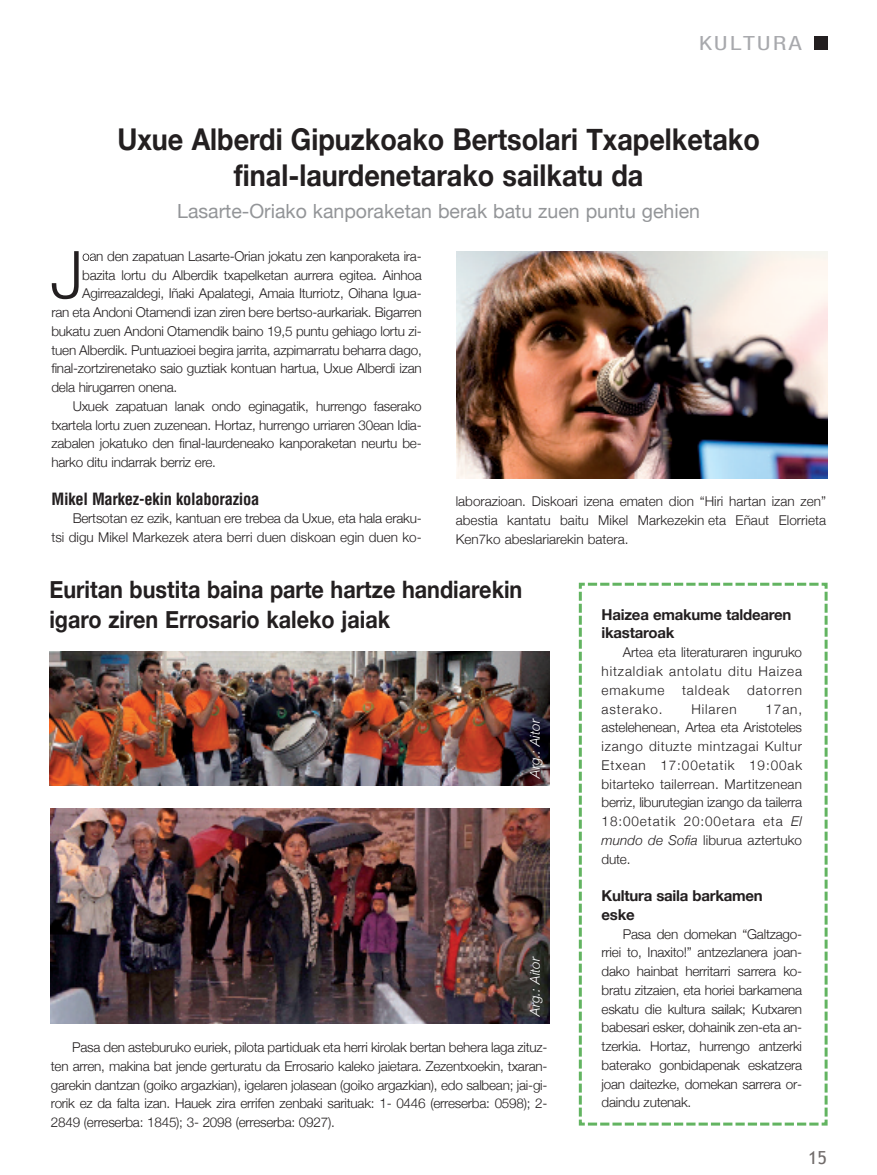
<style>
.page{position:relative;width:877px;height:1175px;background:#fff}
.page>*{position:absolute;margin:0;border:0;box-sizing:border-box;transform-origin:0 0}
.t1{font:300 66px "Helvetica Neue";color:#231f20}
.t2{font:700 30px/36px "Helvetica Neue";color:#231f20;text-align:center;scale:.9 1}
.t3{font:700 24px/30px "Helvetica Neue";color:#231f20;scale:.9 1}
.t4{font:21px "NH57";letter-spacing:.09em;color:#a8a9ad;scale:1.3 1}
.t5{font:19.5px "Helvetica Neue";color:#939598}
.t6{font:18px "Trebuchet MS";color:#716c6b}
.t7{font:700 condensed 16.5px "Helvetica";letter-spacing:-.015em;color:#231f20}
.t8{font:700 15px/18.8px "Helvetica Neue";letter-spacing:-.015em;color:#231f20}
.t9{font:300 13.5px/18.8px "Helvetica Neue";letter-spacing:-.015em;color:#231f20;text-align:justify}
.t10{font:300 13.5px "Helvetica Neue";letter-spacing:.065em;color:#231f20}
.t11{font:italic 300 13.5px "Helvetica Neue";letter-spacing:-.005em;color:#fff}
.s1{font-style:italic}
</style>
<div class="page">
<div style="left:815px;top:36px;width:13px;height:14px;background:#231f20"></div>
<svg style="left:578px;top:582px;width:250px;height:544px"></svg>
<img style="left:457px;top:251px;width:370px;height:227px">
<img style="left:51px;top:808px;width:498px;height:216px">
<img style="left:74px;top:251px;width:21px;height:15px">
<img style="left:49px;top:651px;width:500px;height:134px">
<h3 class="t4" style="left:699px;top:36px;width:80px">KULTURA</h3>
<h2 class="t2" style="left:117px;top:121px;width:715px">Uxue alberdi gipuzkoako Bertsolari Txapelketako final-laurdenetarako sailkatu da</h2>
<h3 class="t5" style="left:177px;top:199px;width:524px">Lasarte-Oriako kanporaketan berak batu zuen puntu gehien</h3>
<h1 class="t1" style="left:50px;top:234px;width:34px">J</h1>
<p class="t9" style="left:82px;top:246px;width:341px">oan den zapatuan Lasarte-Orian jokatu zen kanporaketa ira-</p>
<p class="t9" style="left:82px;top:265px;width:341px">bazita lortu du Alberdik txapelketan aurrera egitea. Ainhoa</p>
<p class="t9" style="left:82px;top:284px;width:341px">Agirreazaldegi, Iñaki Apalategi, Amaia Iturriotz, Oihana Igua-</p>
<p class="t9" style="left:51px;top:302px;width:372px">ran eta Andoni Otamendi izan ziren bere bertso-aurkariak. Bigarren</p>
<p class="t9" style="left:51px;top:321px;width:372px">bukatu zuen Andoni Otamendik baino 19,5 puntu gehiago lortu zi-</p>
<p class="t9" style="left:51px;top:340px;width:372px">tuen Alberdik. Puntuazioei begira jarrita, azpimarratu beharra dago,</p>
<p class="t9" style="left:51px;top:359px;width:372px">final-zortzirenetako saio guztiak kontuan hartua, Uxue Alberdi izan</p>
<p class="t9" style="left:51px;top:377px;width:127px">dela hirugarren onena.</p>
<p class="t9" style="left:73px;top:396px;width:351px">Uxuek zapatuan lanak ondo eginagatik, hurrengo faserako</p>
<p class="t9" style="left:51px;top:415px;width:372px">txartela lortu zuen zuzenean. Hortaz, hurrengo urriaren 30ean Idia-</p>
<p class="t9" style="left:51px;top:434px;width:372px">zabalen jokatuko den final-laurdeneako kanporaketan neurtu be-</p>
<p class="t9" style="left:51px;top:452px;width:166px">harko ditu indarrak berriz ere.</p>
<p class="t7" style="left:51px;top:489px;width:210px">Mikel Markez-ekin kolaborazioa</p>
<p class="t9" style="left:51px;top:509px;width:372px;text-align:right">Bertsotan ez ezik, kantuan ere trebea da Uxue, eta hala eraku-<br>tsi digu Mikel Markezek atera berri duen diskoan egin duen ko-</p>
<p class="t9" style="left:456px;top:492px;width:372px">laborazioan. Diskoari izena ematen dion “Hiri hartan izan zen” abestia kantatu baitu Mikel Markezekin eta Eñaut Elorrieta Ken7ko abeslariarekin batera.</p>
<h3 class="t3" style="left:49px;top:574px;width:527px">euritan bustita baina parte hartze handiarekin igaro ziren errosario kaleko jaiak</h3>
<p class="t11" style="left:527px;top:778px;width:61px;rotate:-90deg">Arg.: Aitor</p>
<p class="t11" style="left:527px;top:1015px;width:61px;rotate:-90deg">Arg.: Aitor</p>
<p class="t9" style="left:51px;top:1037px;width:498px;text-indent:21px">Pasa den asteburuko euriek, pilota partiduak eta herri kirolak bertan behera laga zituz&shy;ten arren, makina bat jende gerturatu da Errosario kaleko jaietara. Zezentxoekin, txaran&shy;garekin dantzan (goiko argazkian), igelaren jolasean (goiko argazkian), edo salbean; jai-gi&shy;rorik ez da falta izan. Hauek zira errifen zenbaki sarituak: 1- 0446 (erreserba: 0598); 2- 2849 (erreserba: 1845); 3- 2098 (erreserba: 0927).</p>
<p class="t8" style="left:602px;top:604px;width:191px">Haizea emakume taldearen ikastaroak</p>
<p class="t9" style="left:602px;top:642px;width:202px;text-indent:21px">Artea eta literaturaren inguruko hitzaldiak antolatu ditu Haizea emakume</p>
<p class="t10" style="left:682px;top:681px;width:49px">taldeak</p>
<p class="t10" style="left:747px;top:681px;width:57px">datorren</p>
<p class="t10" style="left:602px;top:700px;width:62px">asterako.</p>
<p class="t10" style="left:691px;top:700px;width:47px">Hilaren</p>
<p class="t9" style="left:602px;top:699px;width:202px;text-indent:164px">17an, astelehenean, Artea eta Aristoteles izango dituzte mintzagai Kultur Etxean 17:00etatik 19:00ak bitarteko tailerrean. Martitzenean berriz, liburutegian izango da tailerra 18:00etatik 20:00etara eta <span class="s1">El mundo de Sofia</span> liburua aztertuko dute.</p>
<p class="t8" style="left:602px;top:886px;width:163px">Kultura saila barkamen eske</p>
<p class="t9" style="left:602px;top:924px;width:202px;text-indent:21px">Pasa den domekan “Galtzago&shy;rriei to, Inaxito!” antzezlanera joan&shy;dako hainbat herritarri sarrera ko&shy;bratu zitzaien, eta horiei barkamena eskatu die kultura sailak; Kutxaren babesari esker, dohainik zen-eta an&shy;tzerkia. Hortaz, hurrengo antzerki baterako gonbidapenak eskatzera joan daitezke, domekan sarrera or&shy;daindu zutenak.</p>
<h3 class="t6" style="left:808px;top:1147px;width:20px">15</h3>
</div>
